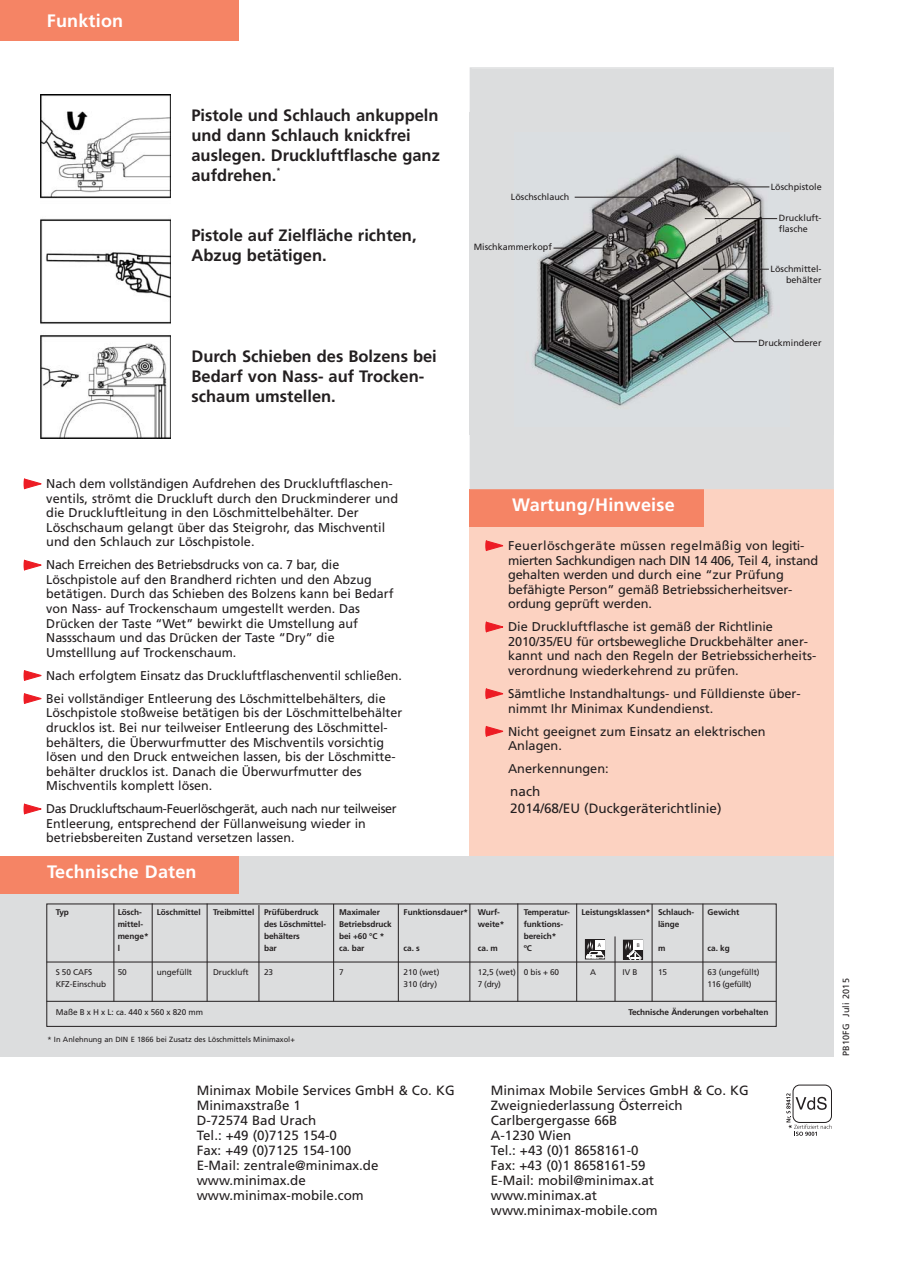
<style>
.page{position:relative;width:902px;height:1272px;background:#fff}
.page>*{position:absolute;margin:0;border:0;box-sizing:border-box;transform-origin:0 0}
.t1{font:700 18px "Frutiger";letter-spacing:.01em;color:#fff}
.t2{font:700 16.5px/19.8px "Frutiger";color:#231f20}
.t3{font:13.5px/16.2px "Frutiger";color:#231f20}
.t4{font:13.35px/15px "Frutiger";color:#231f20}
.t5{font:12.75px/14.5px "Frutiger";color:#231f20}
.t6{font:9px/10.8px "Frutiger";color:#231f20}
.t7{font:9px "Frutiger";letter-spacing:.03em;color:#231f20}
.t8{font:700 8.25px "Frutiger";letter-spacing:-.005em;color:#231f20}
.t9{font:8.25px "Frutiger";letter-spacing:-.005em;color:#231f20}
.t10{font:8.25px "Frutiger";letter-spacing:-.035em;color:#231f20}
.t11{font:7.5px "Frutiger";color:#231f20}
.t12{font:700 7.5px "Frutiger";color:#231f20}
.t13{font:5.4px "Frutiger BQ";color:#231f20}
</style>
<div class="page">
<div style="left:469px;top:489px;width:364px;height:368px;background:#fcd2c1"></div>
<div style="left:0;top:856px;width:833px;height:200px;background:#dcddde"></div>
<hr style="left:114px;top:903px;width:1px;height:98px;background:#231f20">
<hr style="left:47px;top:1001px;width:729px;height:1px;background:#231f20">
<hr style="left:614px;top:936px;width:1px;height:65px;background:#231f20">
<hr style="left:47px;top:961px;width:729px;height:1px;background:#231f20">
<div style="left:0;top:0;width:238px;height:40px;background:#f58465"></div>
<svg style="left:485px;top:726px;width:18px;height:10px"></svg>
<svg style="left:485px;top:689px;width:18px;height:9px"></svg>
<svg style="left:485px;top:622px;width:18px;height:9px"></svg>
<svg style="left:485px;top:541px;width:18px;height:9px"></svg>
<img style="left:41px;top:95px;width:130px;height:344px">
<div style="left:469px;top:489px;width:234px;height:37px;background:#f58465"></div>
<svg style="left:582px;top:939px;width:28px;height:24px"></svg>
<div style="left:623px;top:940px;width:19px;height:19px;border:1px solid #231f20"></div>
<svg style="left:625px;top:940px;width:16px;height:19px"></svg>
<div style="left:633px;top:940px;width:9px;height:9px;background:#fff"></div>
<div style="left:0;top:856px;width:238px;height:37px;background:#f58465"></div>
<div style="left:471px;top:69px;width:361px;height:418px;background:#dcddde"></div>
<hr style="left:152px;top:903px;width:1px;height:98px;background:#231f20">
<hr style="left:207px;top:903px;width:1px;height:98px;background:#231f20">
<hr style="left:259px;top:905px;width:1px;height:96px;background:#231f20">
<hr style="left:333px;top:903px;width:1px;height:98px;background:#231f20">
<hr style="left:398px;top:903px;width:1px;height:98px;background:#231f20">
<hr style="left:469px;top:903px;width:1px;height:98px;background:#231f20">
<hr style="left:517px;top:903px;width:1px;height:98px;background:#231f20">
<hr style="left:576px;top:903px;width:1px;height:98px;background:#231f20">
<hr style="left:651px;top:903px;width:1px;height:98px;background:#231f20">
<hr style="left:702px;top:903px;width:1px;height:98px;background:#231f20">
<img style="left:832px;top:113px;width:1px;height:321px">
<img style="left:529px;top:149px;width:249px;height:260px">
<hr style="left:678px;top:187px;width:91px;height:1px;background:#231f20">
<hr style="left:703px;top:269px;width:65px;height:1px;background:#231f20">
<hr style="left:574px;top:197px;width:73px;height:1px;background:#231f20">
<hr style="left:704px;top:218px;width:73px;height:1px;background:#231f20">
<hr style="left:553px;top:248px;width:51px;height:1px;background:#231f20">
<div style="left:792px;top:1084px;width:39px;height:38px;border:1px solid #231f20;border-radius:7px"></div>
<svg style="left:786px;top:1093px;width:45px;height:42px"></svg>
<svg style="left:24px;top:670px;width:18px;height:10px"></svg>
<svg style="left:24px;top:804px;width:18px;height:9px"></svg>
<svg style="left:24px;top:693px;width:18px;height:10px"></svg>
<svg style="left:24px;top:560px;width:18px;height:10px"></svg>
<svg style="left:24px;top:479px;width:18px;height:9px"></svg>
<svg style="left:650px;top:257px;width:107px;height:85px;background:#7a8887"></svg>
<h1 class="t1" style="left:47px;top:14px;width:78px">Funktion</h1>
<p class="t2" style="left:191px;top:107px;width:250px">Pistole und Schlauch ankuppeln und dann Schlauch knickfrei auslegen. Druckluftflasche ganz aufdrehen.</p>
<p class="t12" style="left:276px;top:167px;width:6px">*</p>
<p class="t2" style="left:191px;top:227px;width:227px">Pistole auf Zielfläche richten,<br>Abzug betätigen.</p>
<p class="t2" style="left:191px;top:348px;width:247px">Durch Schieben des Bolzens bei<br>Bedarf von Nass- auf Trocken&shy;schaum umstellen.</p>
<p class="t6" style="left:511px;top:192px;width:60px">Löschschlauch</p>
<p class="t6" style="left:474px;top:242px;width:79px">Mischkammerkopf</p>
<p class="t6" style="left:770px;top:182px;width:52px">Löschpistole</p>
<p class="t6" style="left:778px;top:213px;width:44px">Druckluft&shy;flasche</p>
<p class="t6" style="left:770px;top:264px;width:52px;text-align:right">Löschmittel&shy;behälter</p>
<p class="t6" style="left:758px;top:338px;width:64px">Druckminderer</p>
<p class="t5" style="left:46px;top:477px;width:353px">Nach dem vollständigen Aufdrehen des Druckluftflaschen&shy;ventils, strömt die Druckluft durch den Druckminderer und die Druckluftleitung in den Löschmittelbehälter. Der Löschschaum gelangt über das Steigrohr, das Mischventil und den Schlauch zur Löschpistole.</p>
<p class="t5" style="left:46px;top:558px;width:349px">Nach Erreichen des Betriebsdrucks von ca. 7 bar, die Löschpistole auf den Brandherd richten und den Abzug betätigen. Durch das Schieben des Bolzens kann bei Bedarf von Nass- auf Trockenschaum umgestellt werden. Das Drücken der Taste “Wet” bewirkt die Umstellung auf Nassschaum und das Drücken der Taste “Dry” die Umstelllung auf Trockenschaum.</p>
<p class="t5" style="left:46px;top:664px;width:357px;line-height:23.1px">Nach erfolgtem Einsatz das Druckluftflaschenventil schließen.<br>Bei vollständiger Entleerung des Löschmittelbehälters, die</p>
<p class="t5" style="left:46px;top:706px;width:357px">Löschpistole stoßweise betätigen bis der Löschmittelbehälter drucklos ist. Bei nur teilweiser Entleerung des Löschmittel&shy;behälters, die Überwurfmutter des Mischventils vorsichtig lösen und den Druck entweichen lassen, bis der Löschmitte&shy;behälter drucklos ist. Danach die Überwurfmutter des Mischventils komplett lösen.</p>
<p class="t5" style="left:46px;top:802px;width:352px">Das Druckluftschaum-Feuerlöschgerät, auch nach nur teilweiser<br>Entleerung, entsprechend der Füllanweisung wieder in betriebsbereiten Zustand versetzen lassen.</p>
<h1 class="t1" style="left:47px;top:864px;width:151px">Technische Daten</h1>
<h1 class="t1" style="left:512px;top:497px;width:164px">Wartung/Hinweise</h1>
<p class="t5" style="left:508px;top:539px;width:312px">Feuerlöschgeräte müssen regelmäßig von legiti&shy;mierten Sachkundigen nach DIN 14 406, Teil 4, instand gehalten werden und durch eine “zur Prüfung befähigte Person” gemäß Betriebssicherheitsver&shy;ordung geprüft werden.</p>
<p class="t5" style="left:508px;top:620px;width:310px">Die Druckluftflasche ist gemäß der Richtlinie 2010/35/EU für ortsbewegliche Druckbehälter aner&shy;kannt und nach den Regeln der Betriebssicherheits&shy;verordnung wiederkehrend zu prüfen.</p>
<p class="t5" style="left:508px;top:687px;width:294px">Sämtliche Instandhaltungs- und Fülldienste über&shy;nimmt Ihr Minimax Kundendienst.</p>
<p class="t5" style="left:508px;top:725px;width:259px">Nicht geeignet zum Einsatz an elektrischen<br>Anlagen.</p>
<p class="t5" style="left:508px;top:762px;width:102px">Anerkennungen:</p>
<p class="t3" style="left:510px;top:784px;width:213px">nach<br>2014/68/EU (Duckgeräterichtlinie)</p>
<p class="t8" style="left:56px;top:908px;width:15px">Typ</p>
<p class="t8" style="left:118px;top:908px;width:26px">Lösch-</p>
<p class="t8" style="left:157px;top:908px;width:45px">Löschmittel</p>
<p class="t8" style="left:213px;top:908px;width:107px">Treibmittel Prüfüberdruck</p>
<p class="t8" style="left:339px;top:908px;width:42px">Maximaler</p>
<p class="t8" style="left:403px;top:908px;width:98px">Funktionsdauer* Wurf-</p>
<p class="t8" style="left:523px;top:908px;width:48px">Temperatur-</p>
<p class="t8" style="left:581px;top:908px;width:114px">Leistungsklassen* Schlauch-</p>
<p class="t8" style="left:707px;top:908px;width:33px">Gewicht</p>
<p class="t8" style="left:118px;top:920px;width:27px">mittel-</p>
<p class="t8" style="left:264px;top:920px;width:64px">des Löschmittel-</p>
<p class="t8" style="left:339px;top:920px;width:54px">Betriebsdruck</p>
<p class="t8" style="left:478px;top:920px;width:28px">weite*</p>
<p class="t8" style="left:523px;top:920px;width:41px">funktions-</p>
<p class="t8" style="left:658px;top:920px;width:23px">länge</p>
<p class="t8" style="left:118px;top:932px;width:32px">menge*</p>
<p class="t8" style="left:264px;top:932px;width:37px">behälters</p>
<p class="t8" style="left:339px;top:932px;width:47px">bei +60 °C *</p>
<p class="t8" style="left:523px;top:932px;width:34px">bereich*</p>
<p class="t8" style="left:118px;top:944px;width:4px">l</p>
<p class="t8" style="left:264px;top:944px;width:14px">bar</p>
<p class="t8" style="left:339px;top:944px;width:27px">ca. bar</p>
<p class="t8" style="left:403px;top:944px;width:18px">ca. s</p>
<p class="t8" style="left:478px;top:944px;width:21px">ca. m</p>
<p class="t8" style="left:523px;top:944px;width:10px">ºC</p>
<p class="t8" style="left:658px;top:944px;width:9px">m</p>
<p class="t8" style="left:707px;top:944px;width:24px">ca. kg</p>
<p class="t9" style="left:56px;top:968px;width:38px">S 50 CAFS</p>
<p class="t9" style="left:118px;top:968px;width:11px">50</p>
<p class="t9" style="left:157px;top:968px;width:37px">ungefüllt</p>
<p class="t9" style="left:213px;top:968px;width:37px">Druckluft</p>
<p class="t9" style="left:264px;top:968px;width:11px">23</p>
<p class="t9" style="left:339px;top:968px;width:6px">7</p>
<p class="t9" style="left:403px;top:968px;width:37px">210 (wet)</p>
<p class="t9" style="left:478px;top:968px;width:83px">12,5 (wet) 0 bis + 60</p>
<p class="t9" style="left:590px;top:968px;width:7px">A</p>
<p class="t9" style="left:622px;top:968px;width:16px">IV B</p>
<p class="t9" style="left:658px;top:968px;width:11px">15</p>
<p class="t9" style="left:707px;top:968px;width:54px">63 (ungefüllt)</p>
<p class="t9" style="left:56px;top:980px;width:52px">KFZ-Einschub</p>
<p class="t9" style="left:403px;top:980px;width:35px">310 (dry)</p>
<p class="t9" style="left:478px;top:980px;width:25px">7 (dry)</p>
<p class="t10" style="left:707px;top:980px;width:45px">116 (gefüllt)</p>
<p class="t9" style="left:56px;top:1008px;width:149px">Maße B x H x L: ca. 440 x 560 x 820 mm</p>
<p class="t8" style="left:628px;top:1008px;width:142px">Technische Änderungen vorbehalten</p>
<p class="t13" style="left:597px;top:942px;width:5px">A</p>
<p class="t13" style="left:636px;top:942px;width:4px">B</p>
<p class="t11" style="left:47px;top:1036px;width:249px">* In Anlehnung an DIN E 1866 bei Zusatz des Löschmittels Minimaxol+</p>
<p class="t4" style="left:197px;top:1083px;width:259px">Minimax Mobile Services GmbH &amp; Co. KG<br>Minimaxstraße 1<br>D-72574 Bad Urach<br>Tel.: +49 (0)7125 154-0<br>Fax: +49 (0)7125 154-100<br>E-Mail: zentrale@minimax.de www.minimax.de www.minimax-mobile.com</p>
<p class="t4" style="left:491px;top:1083px;width:259px">Minimax Mobile Services GmbH &amp; Co. KG<br>Zweigniederlassung Österreich<br>Carlbergergasse 66B<br>A-1230 Wien<br>Tel.: +43 (0)1 8658161-0<br>Fax: +43 (0)1 8658161-59<br>E-Mail: mobil@minimax.at www.minimax.at www.minimax-mobile.com</p>
<p class="t7" style="left:842px;top:1056px;width:79px;rotate:-90deg">PB10FG Juli 2015</p>
</div>
